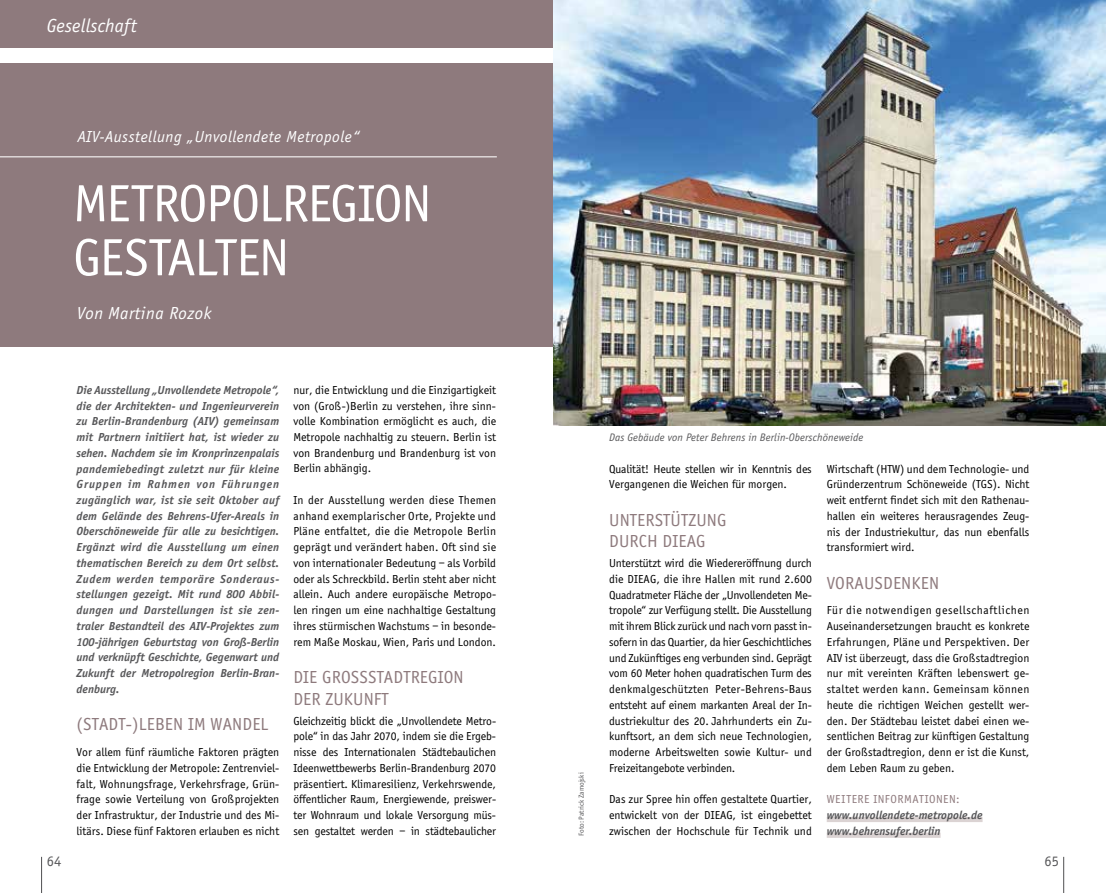
<style>
.page{position:relative;width:1106px;height:893px;background:#fff}
.page>*{position:absolute;margin:0;border:0;box-sizing:border-box;transform-origin:0 0}
.t1{font:54px/54px "Officina Sans EF";color:#fff}
.t2{font:italic 19.5px "Officina Sans EF";letter-spacing:.01em;color:#fff}
.t3{font:18px/21.6px "Officina Sans EF";letter-spacing:.01em;color:#8e7a7d}
.t4{font:italic 18px "Officina Sans EF";letter-spacing:.03em;color:#fff}
.t5{font:italic 16.5px "Officina Sans EF";letter-spacing:.03em;color:#fff}
.t6{font:15px "Officina Sans EF";color:#58585a}
.t7{font:12px/15.8px "Officina Sans EF";color:#000;text-align:justify}
.t8{font:italic 700 12px/15.8px "Officina Sans EF";color:#58585a;text-align:justify}
.t9{font:12px "Officina Sans EF";color:#8e7a7d}
.t10{font:italic 11.25px "Officina Sans EF";letter-spacing:.01em;color:#58585a}
.t11{font:7.5px "Officina Sans EF";color:#58585a}
</style>
<div class="page">
<hr style="left:41px;top:857px;width:1px;height:36px;background:#58585a">
<hr style="left:1063px;top:857px;width:1px;height:36px;background:#58585a">
<div style="left:0;top:0;width:1106px;height:47px;background:#8e7a7d"></div>
<div style="left:0;top:63px;width:553px;height:284px;background:#8e7a7d"></div>
<hr style="left:0;top:156px;width:497px;height:1px;background:#fff">
<img style="left:553px;top:0;width:553px;height:425px">
<div style="left:826px;top:817px;width:156px;height:5px;background:#dbd3d3"></div>
<div style="left:826px;top:833px;width:114px;height:5px;background:#dbd3d3"></div>
<h2 class="t2" style="left:47px;top:15px;width:92px">Gesellschaft</h2>
<h3 class="t5" style="left:78px;top:127px;width:284px">AIV-Ausstellung „Unvollendete Metropole“</h3>
<h1 class="t1" style="left:73px;top:177px;width:59px">Metropolregion gestalten</h1>
<h3 class="t4" style="left:77px;top:303px;width:136px">Von Martina Rozok</h3>
<p class="t8" style="left:77px;top:382px;width:205px">Die Ausstellung „Unvollendete Metropole“, die der Architekten- und Ingenieurverein zu Berlin-Brandenburg (AIV) gemeinsam mit Partnern initiiert hat, ist wieder zu sehen. Nachdem sie im Kronprinzenpalais pandemiebedingt zuletzt nur für kleine Gruppen im Rahmen von Führungen zugänglich war, ist sie seit Oktober auf dem Gelände des Behrens-Ufer-Areals in Oberschöneweide für alle zu besichtigen.<br>Ergänzt wird die Ausstellung um einen thematischen Bereich zu dem Ort selbst.<br>Zudem werden temporäre Sonderaus&shy;stellungen gezeigt. Mit rund 800 Abbil&shy;dungen und Darstellungen ist sie zen&shy;traler Bestandteil des AIV-Projektes zum 100-jährigen Geburtstag von Groß-Berlin und verknüpft Geschichte, Gegenwart und Zukunft der Metropolregion Berlin-Bran&shy;denburg.</p>
<h3 class="t3" style="left:77px;top:714px;width:25px">(Stadt</h3>
<h3 class="t3" style="left:126px;top:714px;width:31px">-)Leben</h3>
<h3 class="t3" style="left:188px;top:714px;width:45px">im Wandel</h3>
<p class="t7" style="left:77px;top:744px;width:204px">Vor allem fünf räumliche Faktoren prägten die Entwicklung der Metropole: Zentrenviel&shy;falt, Wohnungsfrage, Verkehrsfrage, Grün&shy;frage sowie Verteilung von Großprojekten der Infrastruktur, der Industrie und des Mi&shy;litärs. Diese fünf Faktoren erlauben es nicht</p>
<p class="t7" style="left:293px;top:382px;width:204px">nur, die Entwicklung und die Einzigartigkeit von (Groß-)Berlin zu verstehen, ihre sinn&shy;volle Kombination ermöglicht es auch, die Metropole nachhaltig zu steuern. Berlin ist von Brandenburg und Brandenburg ist von Berlin abhängig.</p>
<p class="t7" style="left:293px;top:492px;width:204px">In der Ausstellung werden diese Themen anhand exemplarischer Orte, Projekte und Pläne entfaltet, die die Metropole Berlin geprägt und verändert haben. Oft sind sie von internationaler Bedeutung – als Vorbild oder als Schreckbild. Berlin steht aber nicht allein. Auch andere europäische Metropo&shy;len ringen um eine nachhaltige Gestaltung ihres stürmischen Wachstums – in besonde&shy;rem Maße Moskau, Wien, Paris und London.</p>
<h3 class="t3" style="left:293px;top:667px;width:85px">Die GroSSstadtregion der</h3>
<h3 class="t3" style="left:325px;top:688px;width:18px">Zukunft</h3>
<p class="t7" style="left:293px;top:713px;width:204px">Gleichzeitig blickt die „Unvollendete Metro&shy;pole“ in das Jahr 2070, indem sie die Ergeb&shy;nisse des Internationalen Städtebaulichen Ideenwettbewerbs Berlin-Brandenburg 2070 präsentiert. Klimaresilienz, Verkehrswende, öffentlicher Raum, Energiewende, preiswer&shy;ter Wohnraum und lokale Versorgung müs&shy;sen gestaltet werden – in städtebaulicher</p>
<p class="t11" style="left:577px;top:836px;width:65px;rotate:-90deg">Foto: Patrick Zamojski</p>
<p class="t10" style="left:609px;top:431px;width:256px">Das Gebäude von Peter Behrens in Berlin-Oberschöneweide</p>
<p class="t7" style="left:609px;top:461px;width:204px">Qualität! Heute stellen wir in Kenntnis des<br>Vergangenen die Weichen für morgen.</p>
<h3 class="t3" style="left:609px;top:509px;width:21px">Unterstützung durch</h3>
<p class="t7" style="left:826px;top:461px;width:204px">Wirtschaft (HTW) und dem Technologie- und Gründerzentrum Schöneweide (TGS). Nicht weit entfernt findet sich mit den Rathenau&shy;hallen ein weiteres herausragendes Zeug&shy;nis der Industriekultur, das nun ebenfalls transformiert wird.</p>
<h3 class="t3" style="left:826px;top:572px;width:19px">Vorausdenken</h3>
<p class="t7" style="left:826px;top:603px;width:204px">Für die notwendigen gesellschaftlichen Auseinandersetzungen braucht es konkrete Erfahrungen, Pläne und Perspektiven. Der AIV ist überzeugt, dass die Großstadtregion nur mit vereinten Kräften lebenswert ge&shy;staltet werden kann. Gemeinsam können heute die richtigen Weichen gestellt wer&shy;den. Der Städtebau leistet dabei einen we&shy;sentlichen Beitrag zur künftigen Gestaltung der Großstadtregion, denn er ist die Kunst, dem Leben Raum zu geben.</p>
<p class="t9" style="left:826px;top:793px;width:15px">Weitere</p>
<p class="t9" style="left:873px;top:793px;width:12px">Informationen</p>
<p class="t9" style="left:956px;top:793px;width:5px">:</p>
<p class="t8" style="left:826px;top:807px;width:157px">www.unvollendete-metropole.de</p>
<h3 class="t3" style="left:662px;top:531px;width:45px">DIEAG</h3>
<p class="t7" style="left:609px;top:555px;width:204px">Unterstützt wird die Wiedereröffnung durch die DIEAG, die ihre Hallen mit rund 2.600<br>Quadratmeter Fläche der „Unvollendeten Me&shy;tropole“ zur Verfügung stellt. Die Ausstellung mit ihrem Blick zurück und nach vorn passt in&shy;sofern in das Quartier, da hier Geschichtliches und Zukünftiges eng verbunden sind. Geprägt vom 60 Meter hohen quadratischen Turm des denkmalgeschützten Peter-Behrens-Baus entsteht auf einem markanten Areal der In&shy;dustriekultur des 20. Jahrhunderts ein Zu&shy;kunftsort, an dem sich neue Technologien, moderne Arbeitswelten sowie Kultur- und Freizeitangebote verbinden.</p>
<p class="t7" style="left:609px;top:791px;width:204px">Das zur Spree hin offen gestaltete Quartier, entwickelt von der DIEAG, ist eingebettet zwischen der Hochschule für Technik und</p>
<p class="t8" style="left:826px;top:823px;width:115px">www.behrensufer.berlin</p>
<p class="t6" style="left:47px;top:853px;width:16px">64</p>
<p class="t6" style="left:1044px;top:853px;width:16px">65</p>
</div>
